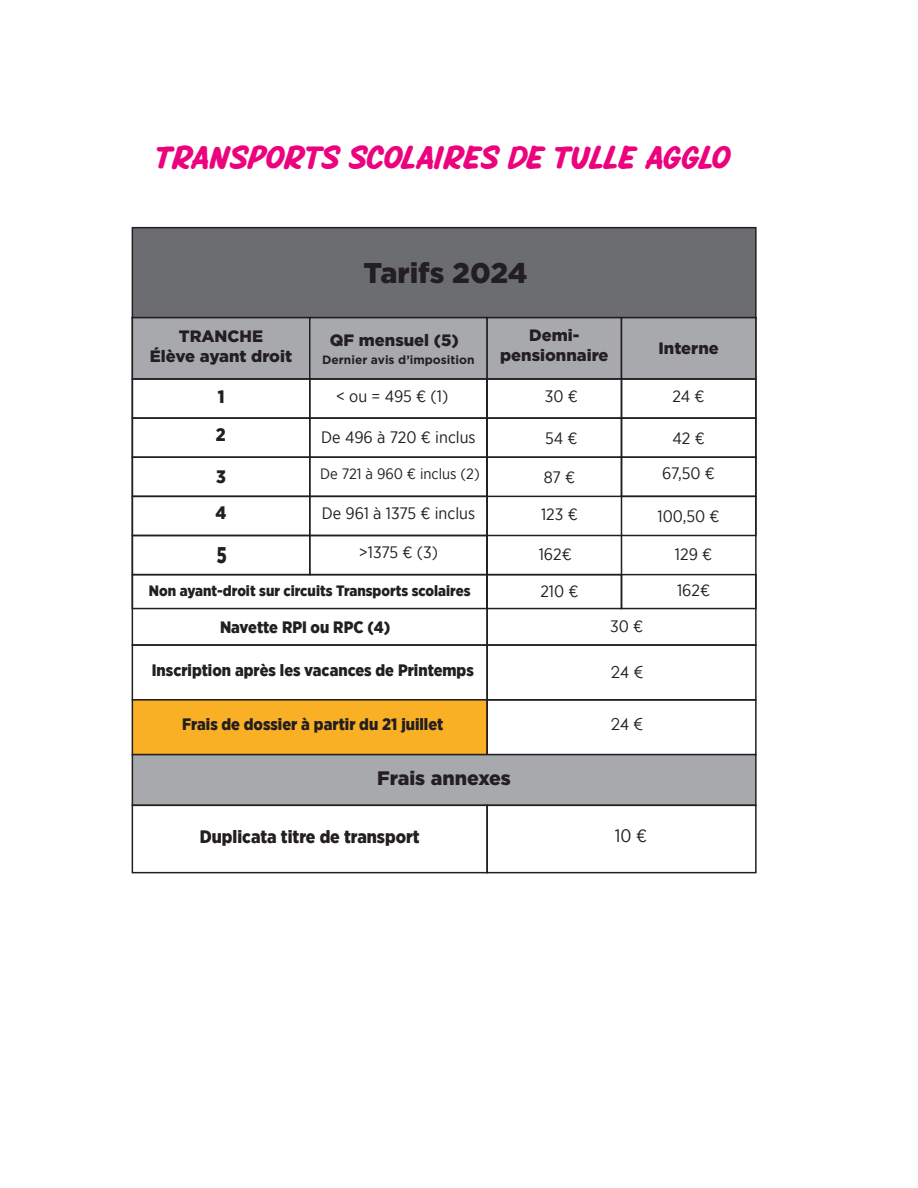
<style>
.page{position:relative;width:918px;height:1188px;background:#fff}
.page>*{position:absolute;margin:0;border:0;box-sizing:border-box;transform-origin:0 0}
.t1{font:36px "Chonky Brush";color:#ed027d}
.t2{font:900 28.5px "Gotham";color:#231f20}
.t3{font:900 22.65px "Gotham Narrow";color:#231f20;scale:.79 1}
.t4{font:900 19.5px "Gotham";color:#231f20}
.t5{font:900 18px/38px "Gotham Narrow";color:#231f20}
.t6{font:18px "Gotham Narrow";color:#231f20}
.t7{font:16.5px/35.5px "Gotham Narrow";color:#231f20;text-align:center}
.t8{font:900 16.5px "Gotham Narrow";color:#231f20}
.t9{font:900 16.5px/19.8px "Gotham";color:#231f20;text-align:center}
.t10{font:16.5px "Century Gothic";color:#231f20}
.t11{font:900 15px "Gotham Narrow";color:#231f20}
.t12{font:15px "Gotham Narrow";color:#231f20}
.t13{font:700 12px "Gotham";color:#231f20}
</style>
<div class="page">
<div style="left:132px;top:227px;width:625px;height:91px;background:#6c6d70;border:2px solid #231f20"></div>
<div style="left:132px;top:317px;width:179px;height:63px;background:#a8a9ad;border:2px solid #231f20"></div>
<div style="left:309px;top:317px;width:179px;height:63px;background:#a8a9ad;border:2px solid #231f20"></div>
<div style="left:132px;top:378px;width:179px;height:41px;border:2px solid #231f20"></div>
<div style="left:132px;top:417px;width:179px;height:41px;border:2px solid #231f20"></div>
<div style="left:132px;top:456px;width:179px;height:41px;border:2px solid #231f20"></div>
<div style="left:132px;top:496px;width:179px;height:40px;border:2px solid #231f20"></div>
<div style="left:132px;top:535px;width:179px;height:40px;border:2px solid #231f20"></div>
<div style="left:309px;top:378px;width:179px;height:41px;border:2px solid #231f20"></div>
<div style="left:309px;top:417px;width:179px;height:41px;border:2px solid #231f20"></div>
<div style="left:309px;top:456px;width:179px;height:41px;border:2px solid #231f20"></div>
<div style="left:309px;top:496px;width:179px;height:40px;border:2px solid #231f20"></div>
<div style="left:309px;top:535px;width:179px;height:40px;border:2px solid #231f20"></div>
<div style="left:132px;top:574px;width:356px;height:35px;border:2px solid #231f20"></div>
<div style="left:486px;top:317px;width:136px;height:63px;background:#a8a9ad;border:2px solid #231f20"></div>
<div style="left:621px;top:317px;width:136px;height:63px;background:#a8a9ad;border:2px solid #231f20"></div>
<div style="left:486px;top:378px;width:136px;height:41px;border:2px solid #231f20"></div>
<div style="left:486px;top:417px;width:136px;height:41px;border:2px solid #231f20"></div>
<div style="left:486px;top:456px;width:136px;height:41px;border:2px solid #231f20"></div>
<div style="left:486px;top:535px;width:136px;height:40px;border:2px solid #231f20"></div>
<div style="left:486px;top:574px;width:136px;height:35px;border:2px solid #231f20"></div>
<div style="left:621px;top:574px;width:136px;height:35px;border:2px solid #231f20"></div>
<div style="left:621px;top:378px;width:136px;height:41px;border:2px solid #231f20"></div>
<div style="left:621px;top:417px;width:136px;height:41px;border:2px solid #231f20"></div>
<div style="left:621px;top:456px;width:136px;height:41px;border:2px solid #231f20"></div>
<div style="left:621px;top:496px;width:136px;height:40px;border:2px solid #231f20"></div>
<div style="left:132px;top:644px;width:356px;height:57px;border:2px solid #231f20"></div>
<div style="left:132px;top:699px;width:356px;height:56px;background:#fab025;border:2px solid #231f20"></div>
<div style="left:486px;top:644px;width:271px;height:57px;border:2px solid #231f20"></div>
<div style="left:486px;top:699px;width:271px;height:56px;border:2px solid #231f20"></div>
<div style="left:132px;top:754px;width:625px;height:52px;background:#a8a9ad;border:2px solid #231f20"></div>
<div style="left:132px;top:805px;width:356px;height:68px;border:2px solid #231f20"></div>
<div style="left:486px;top:805px;width:271px;height:68px;border:2px solid #231f20"></div>
<h1 class="t1" style="left:156px;top:136px;width:576px">TRANSPORTS SCOLAIRES DE TULLE AGGLO</h1>
<h2 class="t2" style="left:364px;top:253px;width:166px">Tarifs 2024</h2>
<p class="t9" style="left:330px;top:330px;width:131px">QF mensuel (5)</p>
<p class="t9" style="left:500px;top:325px;width:110px">Demi&shy;pensionnaire</p>
<p class="t9" style="left:150px;top:326px;width:144px">TRANCHE<br>Élève ayant droit</p>
<p class="t5" style="left:216px;top:378px;width:11px">1<br>2</p>
<p class="t5" style="left:216px;top:458px;width:12px;line-height:36.2px">3<br>4</p>
<h3 class="t3" style="left:217px;top:540px;width:14px">5</h3>
<p class="t9" style="left:659px;top:338px;width:62px">Interne</p>
<p class="t13" style="left:322px;top:351px;width:154px">Dernier avis d’imposition</p>
<p class="t7" style="left:336px;top:379px;width:114px">&lt; ou = 495 € (1)</p>
<p class="t7" style="left:545px;top:379px;width:35px">30 €</p>
<p class="t7" style="left:673px;top:379px;width:34px">24 €</p>
<p class="t7" style="left:545px;top:420px;width:34px">54 €</p>
<p class="t7" style="left:544px;top:459px;width:33px">87 €</p>
<p class="t7" style="left:321px;top:419px;width:156px">De 496 à 720 € inclus</p>
<p class="t12" style="left:320px;top:465px;width:161px">De 721 à 960 € inclus (2)</p>
<p class="t7" style="left:322px;top:495px;width:155px">De 961 à 1375 € inclus</p>
<p class="t7" style="left:359px;top:534px;width:81px">&gt;1375 € (3)</p>
<p class="t7" style="left:662px;top:420px;width:54px">42 €<br>67,50 €</p>
<p class="t7" style="left:658px;top:498px;width:64px">100,50 €</p>
<p class="t7" style="left:675px;top:536px;width:39px">129 €</p>
<p class="t7" style="left:541px;top:497px;width:38px">123 €</p>
<p class="t7" style="left:539px;top:536px;width:35px">162€</p>
<p class="t7" style="left:540px;top:573px;width:40px">210 €</p>
<p class="t11" style="left:149px;top:581px;width:323px">Non ayant-droit sur circuits Transports scolaires</p>
<p class="t7" style="left:677px;top:572px;width:35px">162€</p>
<p class="t8" style="left:220px;top:616px;width:172px">Navette RPI ou RPC (4)</p>
<p class="t8" style="left:152px;top:659px;width:323px">Inscription après les vacances de Printemps</p>
<p class="t8" style="left:182px;top:714px;width:263px">Frais de dossier à partir du 21 juillet</p>
<p class="t4" style="left:377px;top:765px;width:135px">Frais annexes</p>
<p class="t7" style="left:610px;top:608px;width:35px">30 €</p>
<p class="t10" style="left:611px;top:661px;width:33px">24 €</p>
<p class="t10" style="left:611px;top:713px;width:33px">24 €</p>
<p class="t5" style="left:200px;top:818px;width:221px">Duplicata titre de transport</p>
<p class="t6" style="left:615px;top:825px;width:34px">10 €</p>
</div>
